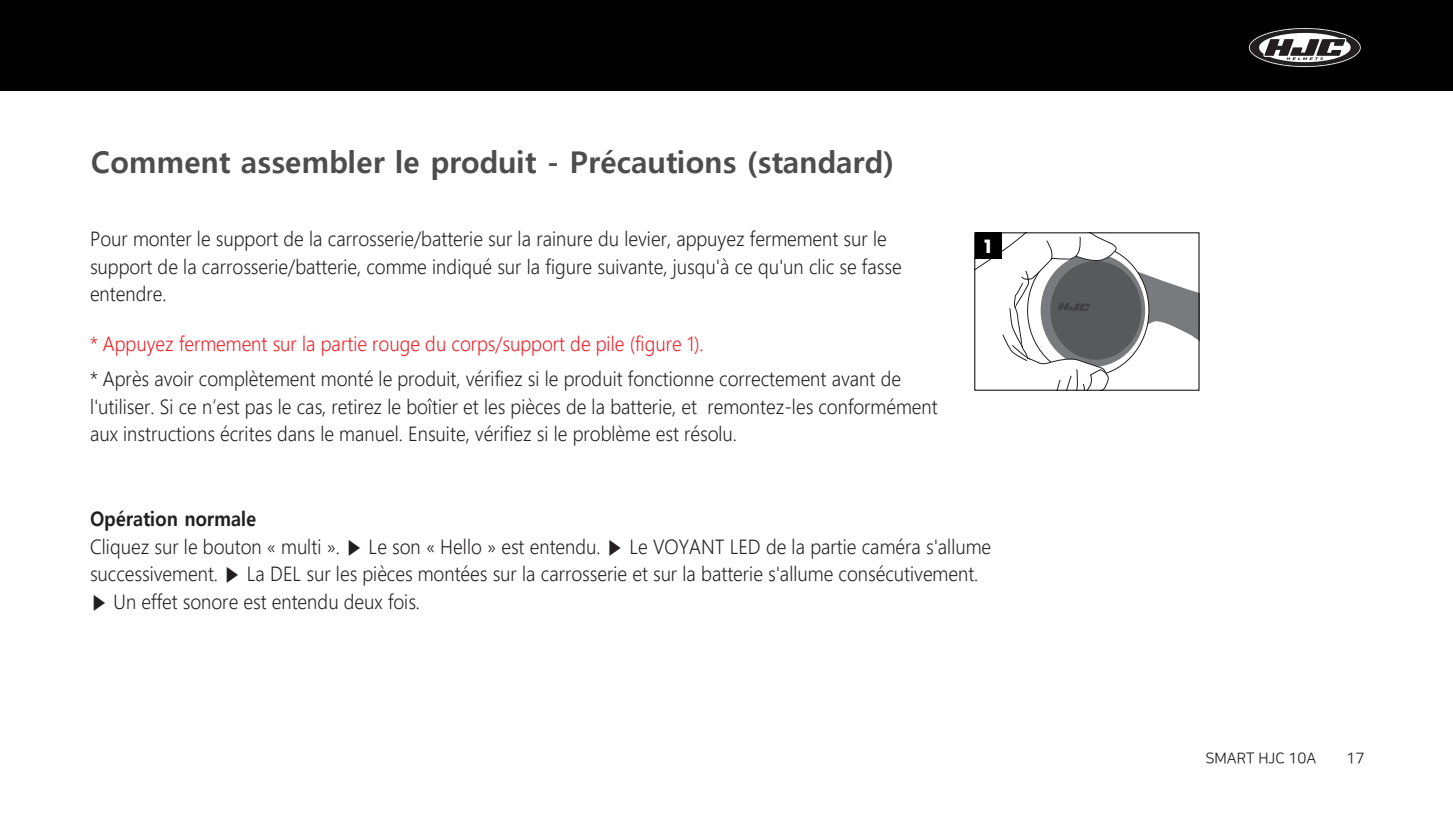
<style>
.page{position:relative;width:1453px;height:815px;background:#fff}
.page>*{position:absolute;margin:0;border:0;box-sizing:border-box;transform-origin:0 0}
.t1{font:700 30px "Malgun Gothic";color:#4d4d4f}
.t2{font:300 20px/27.5px "Malgun Gothic";color:#231f20;scale:.92 1}
.t3{font:300 20px "Malgun Gothic";color:#ed1d24;scale:.92 1}
.t4{font:700 20px "Malgun Gothic";color:#231f20;scale:.92 1}
.t5{font:700 19px "Poppins";color:#fff}
.t6{font:15px "Nanum Square R";color:#231f20}
</style>
<div class="page">
<div style="left:0;top:0;width:1453px;height:90px;background:#000"></div>
<svg style="left:1249px;top:28px;width:112px;height:39px"></svg>
<svg style="left:976px;top:234px;width:221px;height:155px"></svg>
<div style="left:975px;top:233px;width:26px;height:26px;background:#000"></div>
<h1 class="t1" style="left:91px;top:145px;width:804px">Comment assembler le produit - Précautions (standard)</h1>
<p class="t2" style="left:90px;top:225px;width:884px">Pour monter le support de la carrosserie/batterie sur la rainure du levier, appuyez fermement sur le support de la carrosserie/batterie, comme indiqué sur la figure suivante, jusqu'à ce qu'un clic se fasse entendre.</p>
<p class="t3" style="left:90px;top:332px;width:668px">* Appuyez fermement sur la partie rouge du corps/support de pile (figure 1).</p>
<p class="t2" style="left:90px;top:365px;width:923px">* Après avoir complètement monté le produit, vérifiez si le produit fonctionne correctement avant de l'utiliser. Si ce n’est pas le cas, retirez le boîtier et les pièces de la batterie, et remontez-les conformément aux instructions écrites dans le manuel. Ensuite, vérifiez si le problème est résolu.</p>
<p class="t5" style="left:984px;top:235px;width:8px">1</p>
<p class="t4" style="left:90px;top:507px;width:182px">Opération normale</p>
<p class="t2" style="left:90px;top:533px;width:981px">Cliquez sur le bouton « multi ». ▶ Le son « Hello » est entendu. ▶ Le VOYANT LED de la partie caméra s'allume successivement. ▶ La DEL sur les pièces montées sur la carrosserie et sur la batterie s'allume consécutivement. ▶ Un effet sonore est entendu deux fois.</p>
<p class="t6" style="left:1205px;top:750px;width:113px">SMART HJC 10A</p>
<p class="t6" style="left:1346px;top:751px;width:20px">17</p>
</div>
